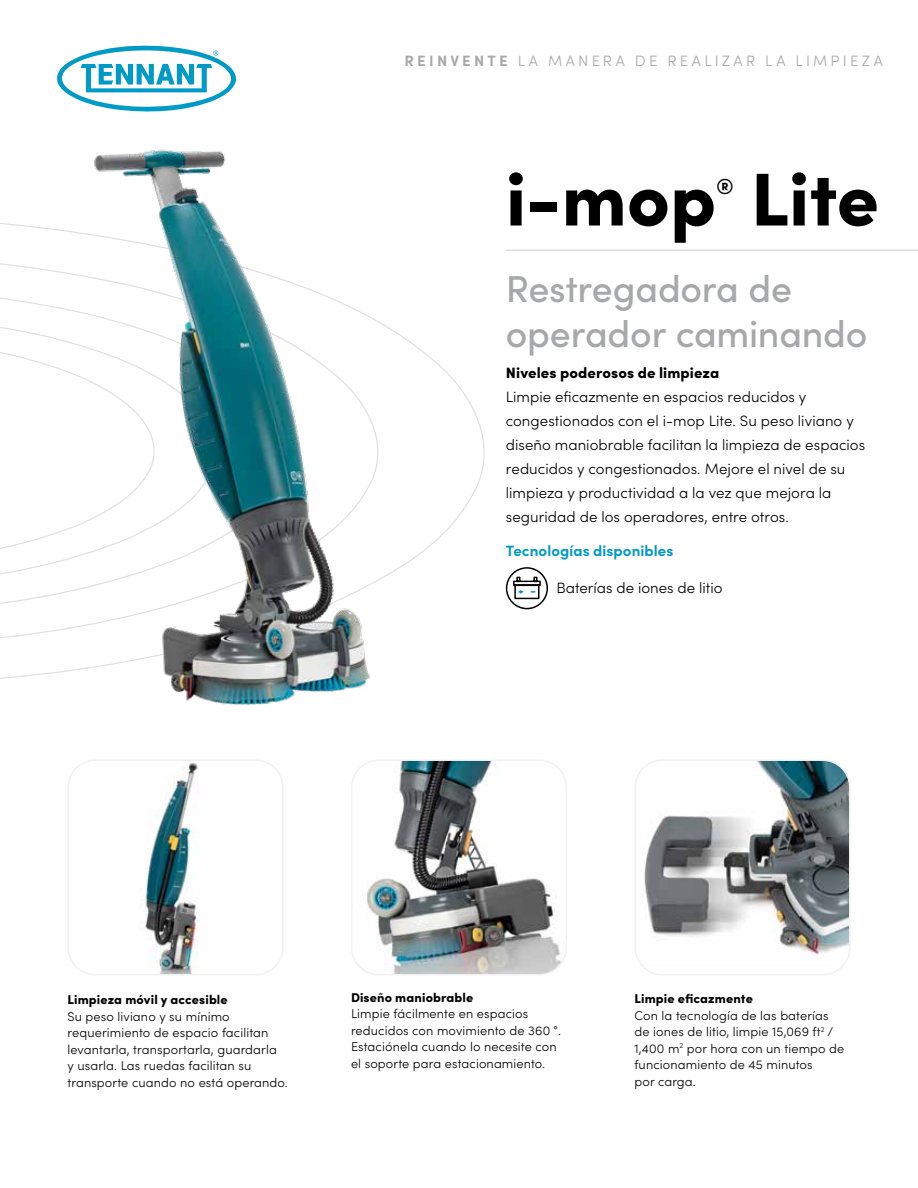
<style>
.page{position:relative;width:918px;height:1188px;background:#fff}
.page>*{position:absolute;margin:0;border:0;box-sizing:border-box;transform-origin:0 0}
.t1{font:900 75px "Sofia Pro";color:#000}
.t2{font:500 37.5px/45px "Sofia Pro";letter-spacing:-.005em;color:#a7a8a9}
.t3{font:900 21.9px "Sofia Pro";color:#000}
.t4{font:300 15px/24px "Sofia Pro";letter-spacing:.005em;color:#000}
.t5{font:300 15px "Sofia Pro";letter-spacing:.215em;color:#a7a8a9}
.t6{font:900 15px "Sofia Pro";letter-spacing:.005em;color:#000}
.t7{font:700 15px "Sofia Pro";letter-spacing:.005em;color:#009ac7}
.t8{font:300 12.75px/16.5px "Sofia Pro";letter-spacing:.01em;color:#000}
.t9{font:900 12.75px "Sofia Pro";letter-spacing:.01em;color:#000}
.s1{font-weight:700}
</style>
<div class="page">
<img style="left:145px;top:762px;width:54px;height:210px">
<div style="left:68px;top:759px;width:216px;height:216px;border:2px solid #f1f1f2;border-radius:27px"></div>
<img style="left:354px;top:762px;width:210px;height:210px">
<div style="left:351px;top:759px;width:216px;height:216px;border:2px solid #f1f1f2;border-radius:27px"></div>
<img style="left:637px;top:762px;width:213px;height:203px">
<div style="left:634px;top:759px;width:216px;height:216px;border:2px solid #f1f1f2;border-radius:27px"></div>
<svg style="left:57px;top:45px;width:179px;height:67px"></svg>
<svg style="left:0;top:223px;width:485px;height:456px"></svg>
<hr style="left:506px;top:250px;width:412px;height:1px;background:#d3d3d4">
<svg style="left:505px;top:567px;width:43px;height:43px"></svg>
<img style="left:77px;top:149px;width:343px;height:556px">
<p class="t5" style="left:405px;top:50px;width:480px"><span class="s1">REINVENTE</span> LA MANERA DE REALIZAR LA LIMPIEZA</p>
<h1 class="t1" style="left:506px;top:140px;width:212px">i-mop</h1>
<h3 class="t3" style="left:716px;top:169px;width:19px">®</h3>
<h1 class="t1" style="left:751px;top:140px;width:130px">Lite</h1>
<h2 class="t2" style="left:506px;top:264px;width:363px">Restregadora de operador caminando</h2>
<p class="t6" style="left:506px;top:361px;width:215px">Niveles poderosos de limpieza</p>
<p class="t4" style="left:506px;top:384px;width:361px">Limpie eficazmente en espacios reducidos y congestionados con el i-mop Lite. Su peso liviano y diseño maniobrable facilitan la limpieza de espacios reducidos y congestionados. Mejore el nivel de su limpieza y productividad a la vez que mejora la seguridad de los operadores, entre otros.</p>
<p class="t7" style="left:506px;top:540px;width:169px">Tecnologías disponibles</p>
<p class="t4" style="left:557px;top:575px;width:167px">Baterías de iones de litio</p>
<p class="t9" style="left:68px;top:990px;width:162px">Limpieza móvil y accesible</p>
<p class="t8" style="left:68px;top:1007px;width:222px">Su peso liviano y su mínimo requerimiento de espacio facilitan levantarla, transportarla, guardarla<br>y usarla. Las ruedas facilitan su transporte cuando no está operando.</p>
<p class="t9" style="left:351px;top:987px;width:124px">Diseño maniobrable</p>
<p class="t8" style="left:351px;top:1005px;width:212px">Limpie fácilmente en espacios reducidos con movimiento de 360 °.<br>Estaciónela cuando lo necesite con el soporte para estacionamiento.</p>
<p class="t9" style="left:635px;top:989px;width:120px">Limpie eficazmente</p>
<p class="t8" style="left:635px;top:1006px;width:211px">Con la tecnología de las baterías de iones de litio, limpie 15,069 ft<sup>2</sup> /<br>1,400 m<sup>2</sup> por hora con un tiempo de funcionamiento de 45 minutos<br>por carga.</p>
</div>
